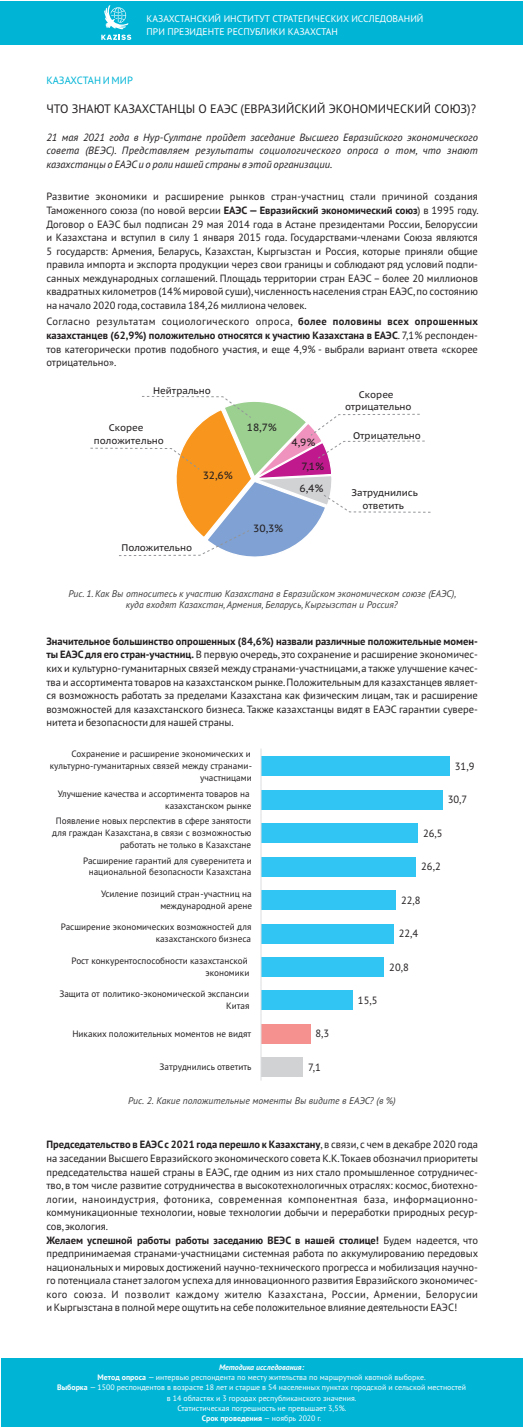
<style>
.page{position:relative;width:524px;height:1428px;background:#fff}
.page>*{position:absolute;margin:0;border:0;box-sizing:border-box;transform-origin:0 0}
.t1{font:12.25px "PT Sans";color:#231f20}
.t2{font:10.5px/13.6px "PT Sans";color:#231f20;text-align:justify}
.t3{font:italic 10.5px/13.6px "PT Sans";color:#231f20;text-align:justify}
.t4{font:10.5px "PT Sans Caption";color:#231f20}
.t5{font:10.5px "PT Sans";color:#00b4d6}
.t6{font:italic 9.62px/11.1px "PT Sans";color:#3e3e3f;text-align:center}
.t7{font:9.62px/12.4px "PT Sans Caption";color:#231f20;text-align:center}
.t8{font:9.62px/12.4px "PT Sans";color:#fff}
.t9{font:9.19px/11.9px "PT Sans";color:#231f20;text-align:right}
.t10{font:7.88px/10.2px "PT Sans";color:#fff;text-align:center}
.s1{font-weight:700}
.s2{font-weight:700;font-style:italic}
</style>
<div class="page">
<div style="left:1px;top:1px;width:522px;height:43px;background:#00b4d6"></div>
<svg style="left:101px;top:35px;width:30px;height:5px"></svg>
<svg style="left:104px;top:5px;width:24px;height:24px"></svg>
<svg style="left:90px;top:396px;width:341px;height:161px"></svg>
<div style="left:261px;top:1057px;width:42px;height:20px;background:#d1d2d4"></div>
<div style="left:261px;top:1023px;width:49px;height:20px;background:#f59290"></div>
<div style="left:261px;top:756px;width:188px;height:20px;background:#30c5f3"></div>
<div style="left:261px;top:790px;width:181px;height:19px;background:#30c5f3"></div>
<div style="left:261px;top:823px;width:156px;height:20px;background:#30c5f3"></div>
<div style="left:261px;top:856px;width:155px;height:20px;background:#30c5f3"></div>
<div style="left:261px;top:890px;width:135px;height:20px;background:#30c5f3"></div>
<div style="left:261px;top:923px;width:132px;height:20px;background:#30c5f3"></div>
<div style="left:261px;top:957px;width:123px;height:19px;background:#30c5f3"></div>
<div style="left:261px;top:990px;width:91px;height:20px;background:#30c5f3"></div>
<hr style="left:260px;top:748px;width:1px;height:332px;background:#dcdddf">
<div style="left:2px;top:1358px;width:520px;height:68px;background:#00b4d6"></div>
<p class="t8" style="left:147px;top:13px;width:278px">КАЗАХСТАНСКИЙ ИНСТИТУТ СТРАТЕГИЧЕСКИХ ИССЛЕДОВАНИЙ<br>ПРИ ПРЕЗИДЕНТЕ РЕСПУБЛИКИ КАЗАХСТАН</p>
<p class="t5" style="left:46px;top:76px;width:88px">КАЗАХСТАН И МИР</p>
<p class="t1" style="left:46px;top:103px;width:431px">ЧТО ЗНАЮТ КАЗАХСТАНЦЫ О ЕАЭС (ЕВРАЗИЙСКИЙ ЭКОНОМИЧЕСКИЙ СОЮЗ)?</p>
<p class="t3" style="left:46px;top:131px;width:433px">21 мая 2021 года в Нур-Султане пройдет заседание Высшего Евразийского экономического совета (ВЕЭС). Представляем результаты социологического опроса о том, что знают казахстанцы о ЕАЭСи о роли нашей страны в этой организации.</p>
<p class="t2" style="left:46px;top:191px;width:434px">Развитие экономики и расширение рынков стран-участниц стали причиной создания Таможенного союза (по новой версии <span class="s1">ЕАЭС — Евразийский экономический союз</span>) в 1995 году.<br>Договор о ЕАЭС был подписан 29 мая 2014 года в Астане президентами России, Белоруссии и Казахстана и вступил в силу 1 января 2015 года. Государствами-членами Союза являются 5 государств: Армения, Беларусь, Казахстан, Кыргызстан и Россия, которые приняли общие правила импорта и экспорта продукции через свои границы и соблюдают ряд условий подпи&shy;санных международных соглашений. Площадь территории стран ЕАЭС – более 20 миллионов квадратных километров (14% мировой суши),численность населения стран ЕАЭС,по состоянию на начало 2020 года,составила 184,26 миллиона человек.</p>
<p class="t2" style="left:46px;top:316px;width:433px">Согласно результатам социологического опроса, <span class="s1">более половины всех опрошенных казахстанцев (62,9%) положительно относятся к участию Казахстана в ЕАЭС</span>. 7,1% респонден&shy;тов категорически против подобного участия, и еще 4,9% - выбрали вариант ответа «скорее отрицательно».</p>
<p class="t7" style="left:153px;top:385px;width:59px">Нейтрально</p>
<p class="t7" style="left:94px;top:422px;width:72px">Скорее положительно</p>
<p class="t4" style="left:203px;top:471px;width:32px">32,6%</p>
<p class="t7" style="left:121px;top:542px;width:72px">Положительно</p>
<p class="t4" style="left:247px;top:423px;width:32px">18,7%</p>
<p class="t4" style="left:291px;top:438px;width:25px">4,9%</p>
<p class="t4" style="left:301px;top:461px;width:24px">7,1%</p>
<p class="t4" style="left:299px;top:484px;width:25px">6,4%</p>
<p class="t4" style="left:253px;top:523px;width:32px">30,3%</p>
<p class="t7" style="left:345px;top:389px;width:68px">Скорее отрицательно</p>
<p class="t7" style="left:353px;top:430px;width:69px">Отрицательно</p>
<p class="t7" style="left:351px;top:487px;width:68px">Затруднились ответить</p>
<p class="t6" style="left:68px;top:589px;width:389px">Рис. 1. Как Вы относитесь к участию Казахстана в Евразийском экономическом союзе (ЕАЭС), куда входят Казахстан, Армения, Беларусь, Кыргызстан и Россия?</p>
<p class="t2" style="left:46px;top:635px;width:433px"><span class="s1">Значительное большинство опрошенных (84,6%) назвали различные положительные момен&shy;ты ЕАЭСдля его стран-участниц.</span> В первую очередь,это сохранение и расширение экономичес&shy;ких и культурно-гуманитарных связей между странами-участницами,а также улучшение качес&shy;тва и ассортимента товаров на казахстанском рынке.Положительным для казахстанцев являет&shy;ся возможность работать за пределами Казахстана как физическим лицам, так и расширение возможностей для казахстанского бизнеса. Также казахстанцы видят в ЕАЭС гарантии сувере&shy;нитета и безопасности для нашей страны.</p>
<p class="t9" style="left:50px;top:749px;width:204px">Сохранение и расширение экономических и культурно-гуманитарных связей между странами&shy;участницами</p>
<p class="t2" style="left:455px;top:760px;width:21px">31,9</p>
<p class="t9" style="left:58px;top:788px;width:195px">Улучшение качества и ассортимента товаров на казахстанском рынке</p>
<p class="t2" style="left:447px;top:794px;width:21px">30,7</p>
<p class="t9" style="left:52px;top:815px;width:201px">Появление новых перспектив в сфере занятости для граждан Казахстана, в связи с возможностью работать не только в Казахстане</p>
<p class="t2" style="left:423px;top:827px;width:21px">26,5</p>
<p class="t9" style="left:83px;top:855px;width:170px;text-align:center">Расширение гарантий для суверенитета и национальной безопасности Казахстана</p>
<p class="t2" style="left:421px;top:860px;width:21px">26,2</p>
<p class="t9" style="left:101px;top:888px;width:152px">Усиление позиций стран-участниц на международной арене</p>
<p class="t2" style="left:401px;top:894px;width:21px">22,8</p>
<p class="t9" style="left:61px;top:921px;width:192px">Расширение экономических возможностей для казахстанского бизнеса</p>
<p class="t2" style="left:398px;top:927px;width:21px">22,4</p>
<p class="t9" style="left:72px;top:955px;width:179px">Рост конкурентоспособности казахстанской экономики</p>
<p class="t2" style="left:389px;top:960px;width:21px">20,8</p>
<p class="t9" style="left:59px;top:988px;width:191px">Защита от политико-экономической экспансии<br>Китая</p>
<p class="t2" style="left:358px;top:994px;width:21px">15,5</p>
<p class="t9" style="left:72px;top:1028px;width:180px">Никаких положительных моментов не видят</p>
<p class="t2" style="left:315px;top:1027px;width:15px">8,3</p>
<p class="t9" style="left:159px;top:1061px;width:93px">Затруднились ответить</p>
<p class="t2" style="left:308px;top:1061px;width:14px">7,1</p>
<p class="t6" style="left:128px;top:1095px;width:269px">Рис. 2. Какие положительные моменты Вы видите в ЕАЭС? (в %)</p>
<p class="t2" style="left:46px;top:1138px;width:433px;text-align:left"><span class="s1">Председательство в ЕАЭСс 2021 года перешло к Казахстану</span>,в связи,с чем в декабре 2020 года на заседании Высшего Евразийского экономического совета К.К.Токаев обозначил приоритеты председательства нашей страны в ЕАЭС, где одним из них стало промышленное сотрудничес&shy;тво, в том числе развитие сотрудничества в высокотехнологичных отраслях: космос, биотехно&shy;логии, наноиндустрия, фотоника, современная компонентная база, информационно&shy;коммуникационные технологии, новые технологии добычи и переработки природных ресур&shy;сов,экология.<br><span class="s1">Желаем успешной работы работы заседанию ВЕЭС в нашей столице!</span> Будем надеется, что предпринимаемая странами-участницами системная работа по аккумулированию передовых национальных и мировых достижений научно-технического прогресса и мобилизация научно&shy;го потенциала станет залогом успеха для инновационного развития Евразийского экономичес&shy;кого союза. И позволит каждому жителю Казахстана, России, Армении, Белорусии и Кыргызстана в полной мере ощутитьна себе положительное влияние деятельности ЕАЭС!</p>
<p class="t10" style="left:57px;top:1362px;width:410px"><span class="s2">Методика исследования:<br></span><span class="s1">Метод опроса</span> — интервью респондента по месту жительства по маршрутной квотной выборке.<br><span class="s1">Выборка</span> — 1500 респондентов в возрасте 18 лет и старше в 54 населенных пунктах городской и сельской местностей в 14 областях и 3 городах республиканского значения.<br>Статистическая погрешность не превышает 3,5%.<br><span class="s1">Срок проведения</span> — ноябрь 2020 г.</p>
</div>
